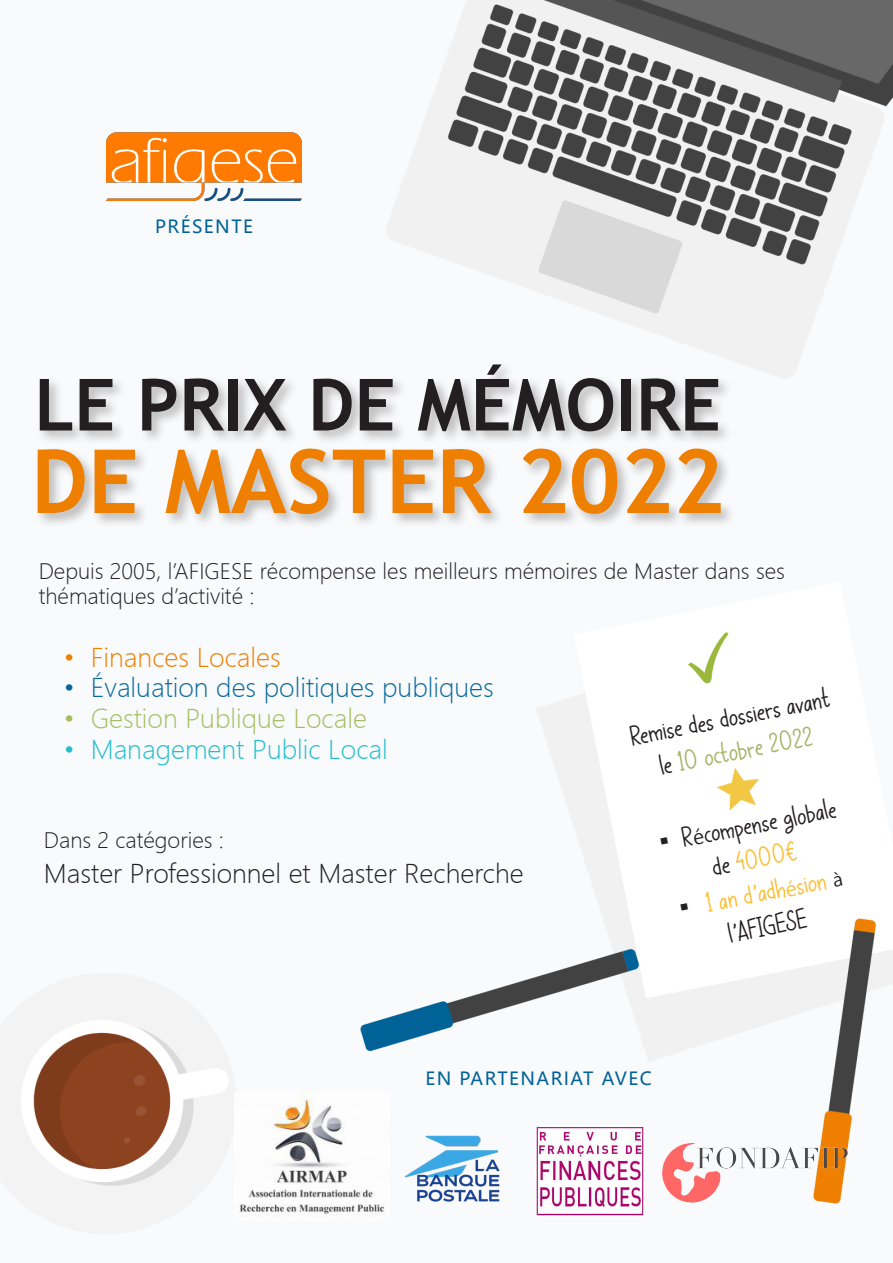
<style>
.page{position:relative;width:893px;height:1263px;background:#fff}
.page>*{position:absolute;margin:0;border:0;box-sizing:border-box;transform-origin:0 0}
.t1{font:700 88.5px "Trebuchet MS";color:#ee7f00}
.t2{font:700 72px "Trebuchet MS";color:#231f20}
.t3{font:28.5px/34.2px "Bherlian Note";color:#231f20;text-align:center}
.t4{font:28.5px/34.2px "Bherlian Note";color:#fbbf35;text-align:center}
.t5{font:25.5px "Microsoft Ya Hei UI Light";color:#231f20}
.t6{font:25.5px "Microsoft Ya Hei UI Light";color:#07689d}
.t7{font:25.5px "Microsoft Ya Hei UI Light";color:#a4be5f}
.t8{font:25.5px "Microsoft Ya Hei UI Light";color:#21bece}
.t9{font:25.5px "Microsoft Ya Hei UI Light";color:#ee7f00}
.t10{font:21px/25.2px "Microsoft Ya Hei UI Light";color:#231f20}
.t11{font:18px "Microsoft Ya Hei UI";letter-spacing:.08em;color:#006297}
.s1{color:#a4b467}
.s2{font-family:"Trebuchet MS"}
.s3{font-family:"Microsoft Jheng Hei UI Regular";font-size:19.5px}
.s4{color:#231f20}
.s5{font-family:"Trebuchet MS";color:#231f20}
.s6{font-family:"Microsoft Jheng Hei UI Regular";font-size:18px;color:#231f20}
</style>
<div class="page">
<img style="left:0;top:0;width:893px;height:1234px">
<img style="left:106px;top:133px;width:196px;height:68px">
<div style="left:34px;top:361px;width:701px;height:168px;background:#231f20;opacity:.29"></div>
<img style="left:663px;top:1143px;width:185px;height:59px">
<img style="left:401px;top:1114px;width:121px;height:109px">
<img style="left:535px;top:1125px;width:109px;height:91px">
<img style="left:235px;top:1093px;width:154px;height:127px">
<p class="t11" style="left:155px;top:215px;width:99px">PRÉSENTE</p>
<p class="t2" style="left:35px;top:360px;width:688px">LE PRIX DE MÉMOIRE</p>
<p class="t1" style="left:31px;top:426px;width:695px">DE MASTER 2022</p>
<p class="t10" style="left:39px;top:558px;width:748px">Depuis 2005, l’AFIGESE récompense les meilleurs mémoires de Master dans ses thématiques d’activité :</p>
<p class="t9" style="left:64px;top:641px;width:219px">• Finances Locales</p>
<p class="t6" style="left:64px;top:671px;width:432px">• Évaluation des politiques publiques</p>
<p class="t7" style="left:64px;top:702px;width:305px">• Gestion Publique Locale</p>
<p class="t8" style="left:64px;top:732px;width:326px">• Management Public Local</p>
<p class="t3" style="left:627px;top:722px;width:204px;rotate:-11deg">Remise des dossiers avant le <span class="s1">10 octobre 2022</span></p>
<p class="t3" style="left:656px;top:827px;width:181px;rotate:-11deg"><span class="s2">▪</span> R<span class="s3">é</span>compense globale</p>
<p class="t10" style="left:44px;top:828px;width:182px">Dans 2 catégories :</p>
<p class="t5" style="left:44px;top:857px;width:481px">Master Professionnel et Master Recherche</p>
<p class="t4" style="left:709px;top:852px;width:87px;rotate:-11deg"><span class="s4">de</span> 4000€</p>
<p class="t4" style="left:676px;top:893px;width:167px;rotate:-11deg"><span class="s5">▪</span> 1 an d’adh<span class="s3">é</span>sion <span class="s6">à </span><span class="s4">l’AFIGESE</span></p>
<p class="t11" style="left:425px;top:1067px;width:228px">EN PARTENARIAT AVEC</p>
</div>
